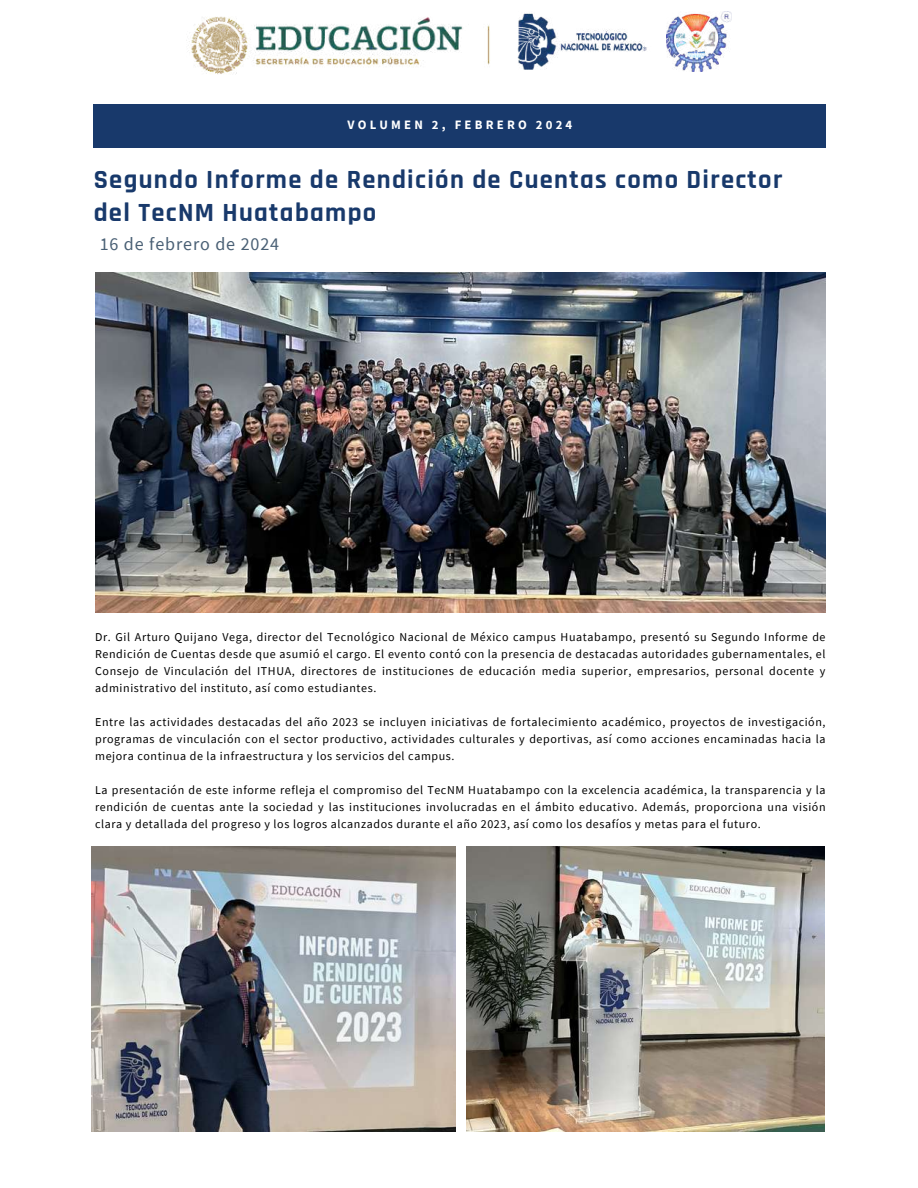
<style>
.page{position:relative;width:918px;height:1188px;background:#fff}
.page>*{position:absolute;margin:0;border:0;box-sizing:border-box;transform-origin:0 0}
.t1{font:700 26.55px/32.5px "Rajdhani";letter-spacing:.05em;color:#18396b}
.t2{font:18px "Source Sans Pro";letter-spacing:.05em;color:#495f74}
.t3{font:700 12.75px "Source Sans Pro";letter-spacing:.25em;color:#fff}
.t4{font:12px/17px "Source Sans Pro";letter-spacing:.05em;color:#000;text-align:justify}
</style>
<div class="page">
<img style="left:92px;top:847px;width:363px;height:284px">
<img style="left:466px;top:847px;width:358px;height:284px">
<div style="left:94px;top:105px;width:732px;height:43px;background:#18396b"></div>
<img style="left:667px;top:12px;width:65px;height:59px">
<img style="left:517px;top:13px;width:130px;height:57px">
<img style="left:186px;top:16px;width:304px;height:58px">
<img style="left:95px;top:273px;width:730px;height:339px">
<p class="t3" style="left:347px;top:117px;width:226px">VOLUMEN 2, FEBRERO 2024</p>
<h1 class="t1" style="left:94px;top:164px;width:690px">Segundo Informe de Rendición de Cuentas como Director del TecNM Huatabampo</h1>
<h2 class="t2" style="left:100px;top:232px;width:181px">16 de febrero de 2024</h2>
<p class="t4" style="left:95px;top:629px;width:732px">Dr. Gil Arturo Quijano Vega, director del Tecnológico Nacional de México campus Huatabampo, presentó su Segundo Informe de Rendición de Cuentas desde que asumió el cargo. El evento contó con la presencia de destacadas autoridades gubernamentales, el Consejo de Vinculación del ITHUA, directores de instituciones de educación media superior, empresarios, personal docente y administrativo del instituto, así como estudiantes.</p>
<p class="t4" style="left:95px;top:714px;width:732px">Entre las actividades destacadas del año 2023 se incluyen iniciativas de fortalecimiento académico, proyectos de investigación, programas de vinculación con el sector productivo, actividades culturales y deportivas, así como acciones encaminadas hacia la mejora continua de la infraestructura y los servicios del campus.</p>
<p class="t4" style="left:95px;top:782px;width:732px">La presentación de este informe refleja el compromiso del TecNM Huatabampo con la excelencia académica, la transparencia y la rendición de cuentas ante la sociedad y las instituciones involucradas en el ámbito educativo. Además, proporciona una visión clara y detallada del progreso y los logros alcanzados durante el año 2023, así como los desafíos y metas para el futuro.</p>
</div>
